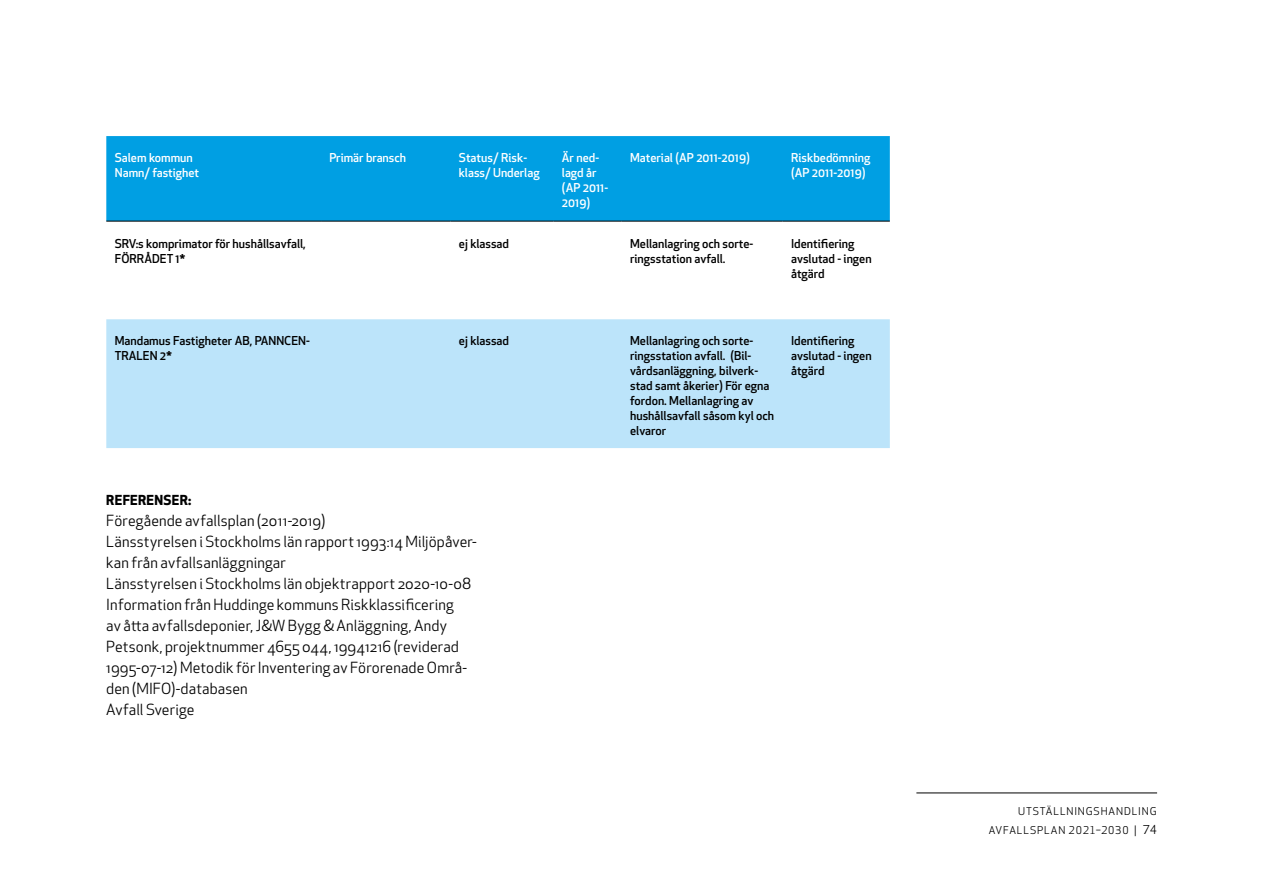
<style>
.page{position:relative;width:1263px;height:893px;background:#fff}
.page>*{position:absolute;margin:0;border:0;box-sizing:border-box;transform-origin:0 0}
.Bröd_första{font:15px/21px "Apex New";letter-spacing:.01em;color:#000}
.Mellis_undernivå{font:700 13.5px "Apex New";letter-spacing:.025em;color:#000}
.t1{font:500 12px/15px "Apex New";color:#000}
.t2{font:500 12px/15px "Apex New";color:#fff}
.t3{font:10.5px/19.5px "Apex New";letter-spacing:.085em;color:#000;text-align:right}
.s1{font-size:12px}
</style>
<div class="page">
<hr style="left:916px;top:792px;width:241px;height:1px;background:#000">
<div style="left:106px;top:136px;width:784px;height:85px;background:#009fe3"></div>
<div style="left:106px;top:319px;width:784px;height:129px;background:#bce4fa"></div>
<hr style="left:106px;top:221px;width:215px;height:1px;background:#000">
<hr style="left:321px;top:221px;width:129px;height:1px;background:#000">
<hr style="left:450px;top:221px;width:103px;height:1px;background:#000">
<hr style="left:553px;top:221px;width:69px;height:1px;background:#000">
<hr style="left:622px;top:221px;width:160px;height:1px;background:#000">
<hr style="left:782px;top:221px;width:108px;height:1px;background:#000">
<p class="t2" style="left:115px;top:150px;width:86px">Salem kommun<br>Namn/ fastighet</p>
<p class="t2" style="left:330px;top:150px;width:78px">Primär bransch</p>
<p class="t2" style="left:459px;top:150px;width:82px">Status/ Risk&shy;klass/ Underlag</p>
<p class="t2" style="left:562px;top:150px;width:48px">Är ned&shy;lagd år (AP 2011-<br>2019)</p>
<p class="t2" style="left:630px;top:150px;width:121px">Material (AP 2011-2019)</p>
<p class="t2" style="left:791px;top:150px;width:81px">Riskbedömning (AP 2011-2019)</p>
<p class="t1" style="left:115px;top:235px;width:192px">SRV:s komprimator för hushållsavfall,<br>FÖRRÅDET 1*</p>
<p class="t1" style="left:459px;top:235px;width:52px">ej klassad</p>
<p class="t1" style="left:630px;top:235px;width:125px">Mellanlagring och sorte&shy;ringsstation avfall.</p>
<p class="t1" style="left:791px;top:235px;width:82px">Identifiering avslutad - ingen åtgärd</p>
<p class="t1" style="left:115px;top:333px;width:196px">Mandamus Fastigheter AB, PANNCEN-<br>TRALEN 2*</p>
<p class="t1" style="left:459px;top:333px;width:52px">ej klassad</p>
<p class="t1" style="left:630px;top:333px;width:146px">Mellanlagring och sorte&shy;ringsstation avfall. (Bil&shy;vårdsanläggning, bilverk&shy;stad samt åkerier) För egna fordon. Mellanlagring av hushållsavfall såsom kyl och elvaror</p>
<p class="t1" style="left:791px;top:333px;width:82px">Identifiering avslutad - ingen åtgärd</p>
<p class="Mellis_undernivå" style="left:106px;top:490px;width:87px">REFERENSER:</p>
<p class="Bröd_första" style="left:106px;top:510px;width:221px">Föregående avfallsplan (2011-2019)</p>
<p class="Bröd_första" style="left:106px;top:531px;width:372px">Länsstyrelsen i Stockholms län rapport 1993:14 Miljöpåver&shy;kan från avfallsanläggningar</p>
<p class="Bröd_första" style="left:106px;top:573px;width:366px">Länsstyrelsen i Stockholms län objektrapport 2020-10-08</p>
<p class="Bröd_första" style="left:106px;top:594px;width:362px">Information från Huddinge kommuns Riskklassificering av åtta avfallsdeponier, J&amp;W Bygg &amp; Anläggning, Andy Petsonk, projektnummer 4655 044, 19941216 (reviderad 1995-07-12) Metodik för Inventering av Förorenade Områ&shy;den (MIFO)-databasen</p>
<p class="Bröd_första" style="left:106px;top:699px;width:90px">Avfall Sverige</p>
<p class="t3" style="left:989px;top:801px;width:170px">UTSTÄLLNINGSHANDLING<br>AVFALLSPLAN 2021–2030 | <span class="s1">74</span></p>
</div>
